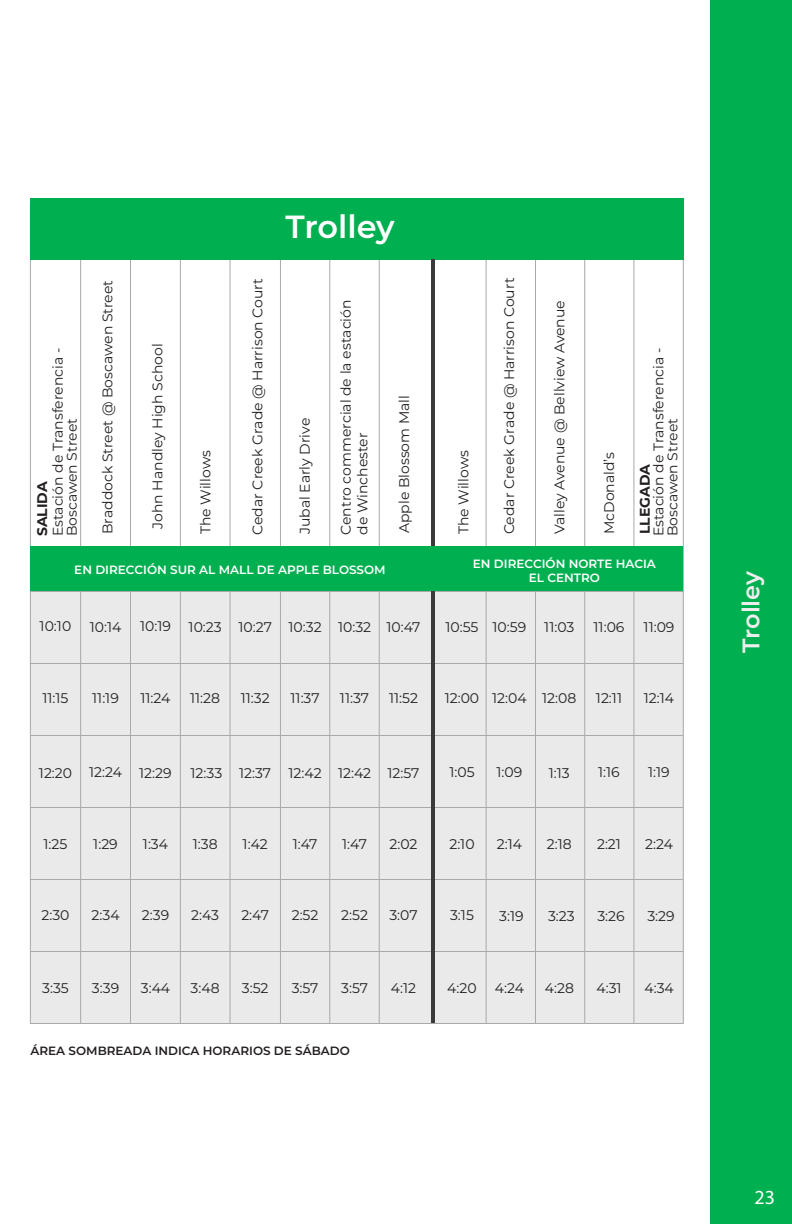
<style>
.page{position:relative;width:792px;height:1224px;background:#fff}
.page>*{position:absolute;margin:0;border:0;box-sizing:border-box;transform-origin:0 0}
.t1{font:600 32px "Montserrat";letter-spacing:-.005em;color:#fff}
.t2{font:600 24px "Montserrat";letter-spacing:-.005em;color:#eee}
.t3{font:20px "Myriad Pro";color:#fff}
.t4{font:14px/14px "Montserrat";color:#231f20}
.t5{font:700 14px "Montserrat";color:#231f20}
.t6{font:600 12px/14.4px "Montserrat";color:#fff;text-align:center}
.t7{font:600 12px "Montserrat";color:#231f20}
</style>
<div class="page">
<div style="left:30px;top:592px;width:653px;height:432px;background:#eaeaea"></div>
<hr style="left:633px;top:207px;width:1px;height:817px;background:#a7a9ac">
<hr style="left:683px;top:206px;width:1px;height:818px;background:#a7a9ac">
<hr style="left:30px;top:205px;width:1px;height:819px;background:#a7a9ac">
<hr style="left:535px;top:202px;width:1px;height:822px;background:#a7a9ac">
<hr style="left:486px;top:206px;width:1px;height:818px;background:#a7a9ac">
<hr style="left:379px;top:205px;width:1px;height:819px;background:#a7a9ac">
<hr style="left:584px;top:204px;width:1px;height:819px;background:#a7a9ac">
<hr style="left:329px;top:204px;width:1px;height:820px;background:#a7a9ac">
<hr style="left:280px;top:206px;width:1px;height:818px;background:#a7a9ac">
<div style="left:711px;top:0;width:81px;height:1224px;background:#00af4f"></div>
<hr style="left:30px;top:663px;width:653px;height:1px;background:#a7a9ac">
<hr style="left:30px;top:735px;width:653px;height:1px;background:#a7a9ac">
<hr style="left:30px;top:807px;width:653px;height:1px;background:#a7a9ac">
<hr style="left:30px;top:879px;width:653px;height:1px;background:#a7a9ac">
<hr style="left:30px;top:951px;width:653px;height:1px;background:#a7a9ac">
<hr style="left:30px;top:1023px;width:653px;height:1px;background:#a7a9ac">
<hr style="left:30px;top:591px;width:653px;height:1px;background:#a7a9ac">
<hr style="left:230px;top:202px;width:1px;height:821px;background:#a7a9ac">
<hr style="left:180px;top:209px;width:1px;height:815px;background:#a7a9ac">
<hr style="left:130px;top:206px;width:1px;height:818px;background:#a7a9ac">
<hr style="left:80px;top:210px;width:1px;height:813px;background:#a7a9ac">
<div style="left:30px;top:199px;width:653px;height:61px;background:#00af4f"></div>
<hr style="left:431px;top:260px;width:4px;height:763px;background:#3a3a3a">
<div style="left:30px;top:547px;width:653px;height:44px;background:#00af4f"></div>
<p class="t4" style="left:50px;top:536px;width:190px;rotate:-90deg">Estación de Transferencia -<br>Boscawen Street</p>
<p class="t5" style="left:32px;top:536px;width:57px;rotate:-90deg">SALIDA</p>
<p class="t4" style="left:100px;top:534px;width:256px;rotate:-90deg">Braddock Street @ Boscawen Street</p>
<p class="t4" style="left:150px;top:529px;width:187px;rotate:-90deg">John Handley High School</p>
<p class="t4" style="left:198px;top:534px;width:85px;rotate:-90deg">The Willows</p>
<p class="t4" style="left:250px;top:535px;width:258px;rotate:-90deg">Cedar Creek Grade @ Harrison Court</p>
<h1 class="t1" style="left:286px;top:204px;width:111px">Trolley</h1>
<p class="t4" style="left:297px;top:534px;width:118px;rotate:-90deg">Jubal Early Drive</p>
<p class="t4" style="left:337px;top:535px;width:237px;line-height:16.8px;rotate:-90deg">Centro commercial de la estación de Winchester</p>
<p class="t4" style="left:397px;top:533px;width:140px;rotate:-90deg">Apple Blossom Mall</p>
<p class="t4" style="left:456px;top:534px;width:85px;rotate:-90deg">The Willows</p>
<p class="t4" style="left:502px;top:534px;width:258px;rotate:-90deg">Cedar Creek Grade @ Harrison Court</p>
<p class="t4" style="left:552px;top:534px;width:236px;rotate:-90deg">Valley Avenue @ Bellview Avenue</p>
<p class="t4" style="left:651px;top:536px;width:190px;rotate:-90deg">Estación de Transferencia -<br>Boscawen Street</p>
<p class="t4" style="left:602px;top:534px;width:84px;rotate:-90deg">McDonald’s</p>
<p class="t5" style="left:635px;top:534px;width:72px;rotate:-90deg">LLEGADA</p>
<p class="t6" style="left:74px;top:562px;width:313px">EN DIRECCIÓN SUR AL MALL DE APPLE BLOSSOM</p>
<p class="t6" style="left:473px;top:556px;width:185px">EN DIRECCIÓN NORTE HACIA<br>EL CENTRO</p>
<p class="t4" style="left:40px;top:619px;width:33px">10:10</p>
<p class="t4" style="left:90px;top:619px;width:33px">10:14</p>
<p class="t4" style="left:140px;top:619px;width:32px">10:19</p>
<p class="t4" style="left:189px;top:620px;width:35px">10:23</p>
<p class="t4" style="left:239px;top:620px;width:35px">10:27</p>
<p class="t4" style="left:289px;top:620px;width:35px">10:32</p>
<p class="t4" style="left:338px;top:620px;width:35px">10:32</p>
<p class="t4" style="left:386px;top:620px;width:36px">10:47</p>
<p class="t4" style="left:42px;top:691px;width:28px">11:15</p>
<p class="t4" style="left:92px;top:691px;width:28px">11:19</p>
<p class="t4" style="left:140px;top:691px;width:31px">11:24</p>
<p class="t4" style="left:190px;top:691px;width:31px">11:28</p>
<p class="t4" style="left:241px;top:691px;width:30px">11:32</p>
<p class="t4" style="left:291px;top:691px;width:31px">11:37</p>
<p class="t4" style="left:340px;top:691px;width:31px">11:37</p>
<p class="t4" style="left:389px;top:691px;width:30px">11:52</p>
<p class="t4" style="left:445px;top:620px;width:35px">10:55</p>
<p class="t4" style="left:493px;top:620px;width:35px">10:59</p>
<p class="t4" style="left:544px;top:620px;width:32px">11:03</p>
<p class="t4" style="left:594px;top:620px;width:32px">11:06</p>
<p class="t4" style="left:644px;top:620px;width:32px">11:09</p>
<p class="t4" style="left:445px;top:691px;width:36px">12:00</p>
<p class="t4" style="left:492px;top:691px;width:36px">12:04</p>
<p class="t4" style="left:542px;top:691px;width:36px">12:08</p>
<p class="t4" style="left:596px;top:691px;width:28px">12:11</p>
<p class="t4" style="left:644px;top:691px;width:32px">12:14</p>
<p class="t4" style="left:39px;top:765px;width:35px">12:20</p>
<p class="t4" style="left:89px;top:765px;width:34px">12:24</p>
<p class="t4" style="left:139px;top:765px;width:34px">12:29</p>
<p class="t4" style="left:191px;top:765px;width:33px">12:33</p>
<p class="t4" style="left:239px;top:765px;width:33px">12:37</p>
<p class="t4" style="left:289px;top:765px;width:35px">12:42</p>
<p class="t4" style="left:338px;top:765px;width:35px">12:42</p>
<p class="t4" style="left:388px;top:765px;width:33px">12:57</p>
<p class="t4" style="left:449px;top:765px;width:27px">1:05</p>
<p class="t4" style="left:496px;top:765px;width:27px">1:09</p>
<p class="t4" style="left:549px;top:765px;width:22px">1:13</p>
<p class="t4" style="left:598px;top:765px;width:23px">1:16</p>
<p class="t4" style="left:648px;top:765px;width:23px">1:19</p>
<p class="t4" style="left:44px;top:836px;width:25px">1:25</p>
<p class="t4" style="left:93px;top:836px;width:26px">1:29</p>
<p class="t4" style="left:143px;top:836px;width:27px">1:34</p>
<p class="t4" style="left:193px;top:836px;width:26px">1:38</p>
<p class="t4" style="left:243px;top:836px;width:27px">1:42</p>
<p class="t4" style="left:293px;top:836px;width:26px">1:47</p>
<p class="t4" style="left:342px;top:836px;width:26px">1:47</p>
<p class="t4" style="left:389px;top:836px;width:30px">2:02</p>
<p class="t4" style="left:449px;top:836px;width:27px">2:10</p>
<p class="t4" style="left:497px;top:836px;width:27px">2:14</p>
<p class="t4" style="left:547px;top:836px;width:26px">2:18</p>
<p class="t4" style="left:597px;top:836px;width:25px">2:21</p>
<p class="t4" style="left:645px;top:836px;width:29px">2:24</p>
<p class="t4" style="left:41px;top:908px;width:30px">2:30</p>
<p class="t4" style="left:92px;top:908px;width:30px">2:34</p>
<p class="t4" style="left:142px;top:908px;width:29px">2:39</p>
<p class="t4" style="left:191px;top:908px;width:29px">2:43</p>
<p class="t4" style="left:241px;top:908px;width:29px">2:47</p>
<p class="t4" style="left:292px;top:908px;width:28px">2:52</p>
<p class="t4" style="left:341px;top:908px;width:28px">2:52</p>
<p class="t4" style="left:389px;top:908px;width:30px">3:07</p>
<p class="t4" style="left:450px;top:908px;width:25px">3:15</p>
<p class="t4" style="left:499px;top:908px;width:26px">3:19</p>
<p class="t4" style="left:548px;top:908px;width:28px">3:23</p>
<p class="t4" style="left:597px;top:908px;width:29px">3:26</p>
<p class="t4" style="left:647px;top:908px;width:29px">3:29</p>
<p class="t4" style="left:42px;top:980px;width:28px">3:35</p>
<p class="t4" style="left:92px;top:981px;width:29px">3:39</p>
<p class="t4" style="left:141px;top:981px;width:31px">3:44</p>
<p class="t4" style="left:191px;top:980px;width:31px">3:48</p>
<p class="t4" style="left:242px;top:980px;width:28px">3:52</p>
<p class="t4" style="left:292px;top:980px;width:28px">3:57</p>
<p class="t4" style="left:341px;top:980px;width:28px">3:57</p>
<p class="t4" style="left:391px;top:980px;width:27px">4:12</p>
<p class="t4" style="left:447px;top:980px;width:31px">4:20</p>
<p class="t4" style="left:495px;top:981px;width:31px">4:24</p>
<p class="t4" style="left:545px;top:981px;width:31px">4:28</p>
<p class="t4" style="left:596px;top:981px;width:27px">4:31</p>
<p class="t4" style="left:644px;top:980px;width:31px">4:34</p>
<p class="t7" style="left:30px;top:1042px;width:321px">ÁREA SOMBREADA INDICA HORARIOS DE SÁBADO</p>
<h2 class="t2" style="left:734px;top:653px;width:84px;rotate:-90deg">Trolley</h2>
<h3 class="t3" style="left:754px;top:1185px;width:22px">23</h3>
</div>
